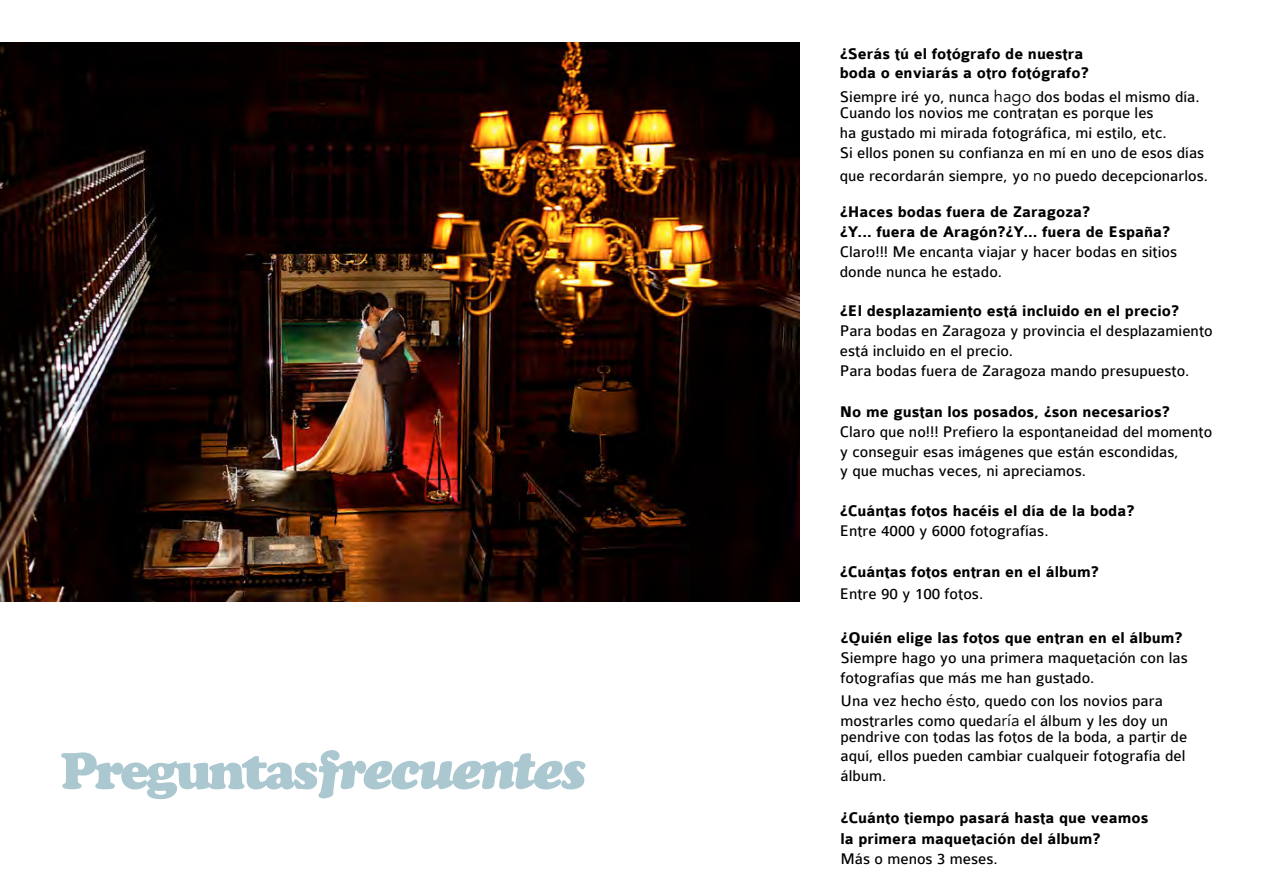
<style>
.page{position:relative;width:1263px;height:893px;background:#fff}
.page>*{position:absolute;margin:0;border:0;box-sizing:border-box;transform-origin:0 0}
.t1{font:italic 54px "Cooper Black Std";letter-spacing:-.05em;color:#abc8d0}
.t2{font:16.5px/19.6px "Colaborate";color:#000}
.t3{font:700 16.5px/19.6px "Colaborate";color:#000}
.s1{font-family:"Cooper";font-weight:900;font-style:normal}
.s2{font-family:"Avenir"}
.s3{font-weight:700}
</style>
<div class="page">
<img style="left:0;top:43px;width:799px;height:559px">
<h1 class="t1" style="left:61px;top:736px;width:526px"><span class="s1">Preguntas</span>frecuentes</h1>
<p class="t3" style="left:840px;top:44px;width:250px">¿Serás tú el fotógrafo de nuestra boda o enviarás a otro fotógrafo?</p>
<p class="t2" style="left:840px;top:89px;width:361px;line-height:15.9px">Siempre iré yo, nunca <span class="s2">hago</span> dos bodas el mismo día.<br>Cuando los novios me contratan es porque les</p>
<p class="t2" style="left:840px;top:123px;width:366px">ha gustado mi mirada fotográfica, mi estilo, etc.<br>Si ellos ponen su confianza en mí en uno de esos días</p>
<p class="t2" style="left:840px;top:158px;width:370px;line-height:35.8px">que recordarán siempre, yo <span class="s2">n</span>o puedo decepcionarlos. <span class="s3">¿Haces bodas fuera de Zaragoza?</span></p>
<p class="t3" style="left:840px;top:222px;width:332px">¿Y... fuera de Aragón?¿Y... fuera de España?</p>
<p class="t2" style="left:840px;top:242px;width:339px">Claro!!! Me encanta viajar y hacer bodas en sitios donde nunca he estado.</p>
<p class="t3" style="left:840px;top:302px;width:341px">¿El desplazamiento está incluido en el precio?</p>
<p class="t2" style="left:840px;top:321px;width:374px">Para bodas en Zaragoza y provincia el desplazamiento está incluido en el precio.<br>Para bodas fuera de Zaragoza mando presupuesto.</p>
<p class="t3" style="left:840px;top:402px;width:331px">No me gustan los posados, ¿son necesarios?</p>
<p class="t2" style="left:840px;top:422px;width:374px">Claro que no!!! Prefiero la espontaneidad del momento y conseguir esas imágenes que están escondidas,<br>y que muchas veces, ni apreciamos.</p>
<p class="t3" style="left:840px;top:501px;width:296px">¿Cuántas fotos hacéis el día de la boda?</p>
<p class="t2" style="left:840px;top:521px;width:210px">Entre 4000 y 6000 fotografías.</p>
<p class="t3" style="left:840px;top:563px;width:261px">¿Cuántas fotos entran en el álbum?</p>
<p class="t2" style="left:840px;top:584px;width:145px">Entre 90 y 100 fotos.</p>
<p class="t3" style="left:840px;top:628px;width:344px">¿Quién elige las fotos que entran en el álbum?</p>
<p class="t2" style="left:840px;top:648px;width:349px">Siempre hago yo una primera maquetación con las fotografías que más me han gustado.</p>
<p class="t2" style="left:840px;top:691px;width:329px">Una vez hecho <span class="s2">és</span>to, quedo con los novios para mostrarles como qued<span class="s2">aría</span> el álbum y les doy un</p>
<p class="t2" style="left:840px;top:727px;width:348px;text-align:justify">pendrive con todas las fotos de la boda, a partir de aquí, ellos pueden cambiar cualqueir fotografía del álbum.</p>
<p class="t3" style="left:840px;top:808px;width:310px;line-height:20.5px">¿Cuánto tiempo pasará hasta que veamos la primera maquetación del álbum?</p>
<p class="t2" style="left:840px;top:850px;width:159px">Más o menos 3 meses.</p>
</div>
